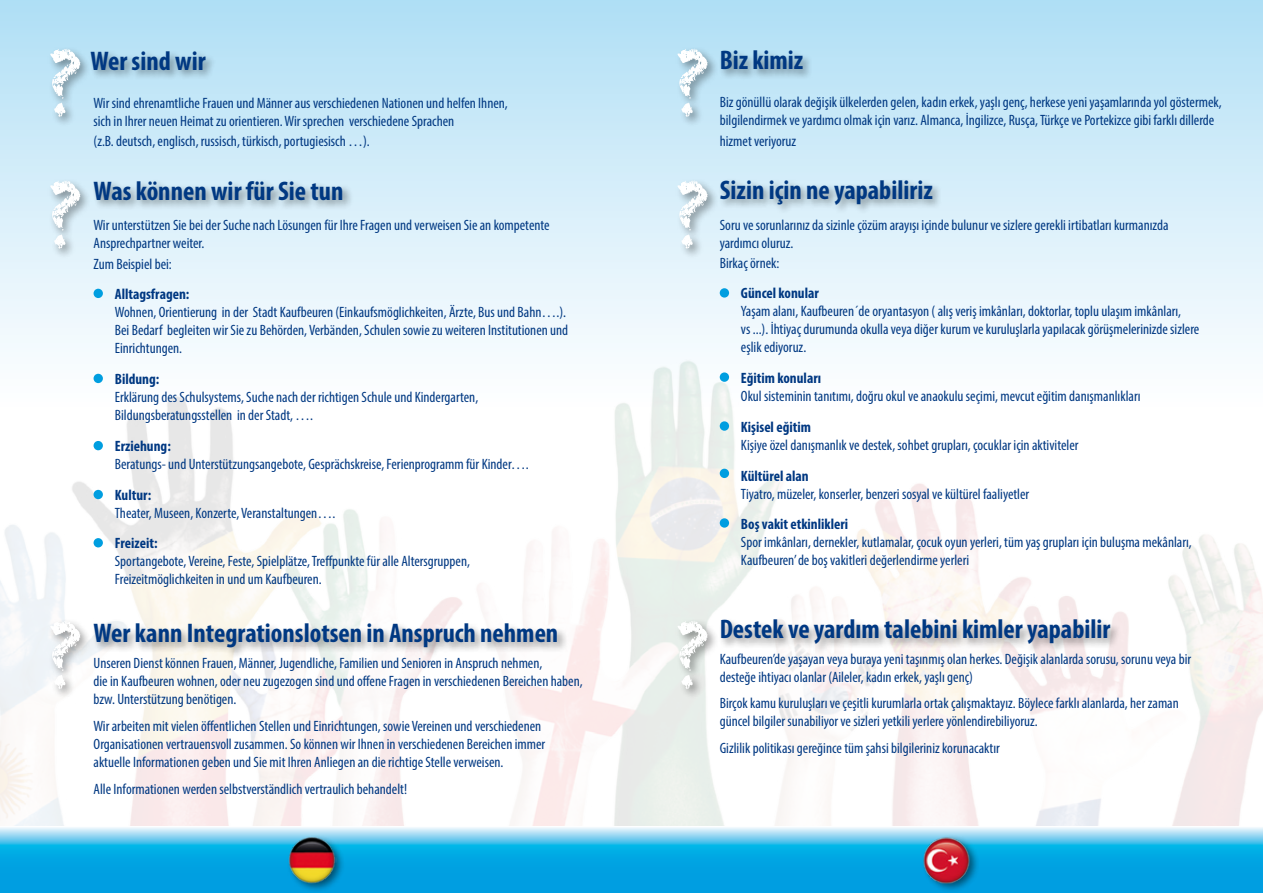
<style>
.page{position:relative;width:1263px;height:893px;background:#fff}
.page>*{position:absolute;margin:0;border:0;box-sizing:border-box;transform-origin:0 0}
.t1{font:75px "Chalkduster";color:#fff}
.t2{font:700 condensed 27px "Myriad Pro";color:#003882}
.t3{font:condensed 15px/18px "Myriad Pro";color:#003882}
.t4{font:700 condensed 15px "Myriad Pro";color:#003882}
</style>
<div class="page">
<svg style="left:0;top:0;width:1263px;height:247px;background:#c7e8f8"></svg>
<img style="left:0;top:247px;width:1263px;height:579px">
<div style="left:94px;top:289px;width:9px;height:9px;background:#009ee0;border-radius:50%"></div>
<div style="left:720px;top:288px;width:9px;height:10px;background:#009ee0;border-radius:50%"></div>
<div style="left:94px;top:374px;width:9px;height:9px;background:#009ee0;border-radius:50%"></div>
<div style="left:720px;top:372px;width:9px;height:10px;background:#009ee0;border-radius:50%"></div>
<div style="left:94px;top:441px;width:9px;height:9px;background:#009ee0;border-radius:50%"></div>
<div style="left:720px;top:421px;width:9px;height:10px;background:#009ee0;border-radius:50%"></div>
<div style="left:94px;top:490px;width:9px;height:9px;background:#009ee0;border-radius:50%"></div>
<div style="left:720px;top:469px;width:9px;height:9px;background:#009ee0;border-radius:50%"></div>
<div style="left:94px;top:538px;width:9px;height:9px;background:#009ee0;border-radius:50%"></div>
<div style="left:720px;top:518px;width:9px;height:10px;background:#009ee0;border-radius:50%"></div>
<svg style="left:0;top:827px;width:1263px;height:66px;background:#28b2e6"></svg>
<div style="left:287px;top:834px;width:58px;height:59px;background:#000;opacity:.5"></div>
<img style="left:288px;top:836px;width:49px;height:47px">
<div style="left:921px;top:834px;width:59px;height:59px;background:#000;opacity:.5"></div>
<img style="left:920px;top:833px;width:52px;height:53px">
<div style="left:88px;top:49px;width:129px;height:32px;background:#000;opacity:.4"></div>
<div style="left:718px;top:48px;width:96px;height:33px;background:#000;opacity:.4"></div>
<div style="left:47px;top:46px;width:45px;height:82px;background:#000;opacity:.4"></div>
<div style="left:674px;top:46px;width:45px;height:82px;background:#000;opacity:.4"></div>
<div style="left:47px;top:178px;width:45px;height:82px;background:#000;opacity:.4"></div>
<div style="left:674px;top:178px;width:45px;height:82px;background:#000;opacity:.4"></div>
<div style="left:47px;top:618px;width:45px;height:83px;background:#000;opacity:.4"></div>
<div style="left:674px;top:618px;width:45px;height:83px;background:#000;opacity:.4"></div>
<div style="left:91px;top:179px;width:263px;height:32px;background:#000;opacity:.4"></div>
<div style="left:91px;top:621px;width:478px;height:38px;background:#000;opacity:.4"></div>
<div style="left:718px;top:178px;width:225px;height:38px;background:#000;opacity:.4"></div>
<div style="left:718px;top:617px;width:403px;height:38px;background:#000;opacity:.4"></div>
<h1 class="t1" style="left:46px;top:38px;width:39px">?</h1>
<h1 class="t1" style="left:673px;top:38px;width:39px">?</h1>
<h2 class="t2" style="left:90px;top:44px;width:117px">Wer sind wir</h2>
<h2 class="t2" style="left:720px;top:43px;width:85px">Biz kimiz</h2>
<p class="t3" style="left:720px;top:93px;width:503px">Biz gönüllü olarak değişik ülkelerden gelen, kadın erkek, yaşlı genç, herkese yeni yaşamlarında yol göstermek, bilgilendirmek ve yardımcı olmak için varız. Almanca, İngilizce, Rusça, Türkçe ve Portekizce gibi farklı dillerde</p>
<p class="t3" style="left:720px;top:132px;width:78px">hizmet veriyoruz</p>
<p class="t3" style="left:94px;top:94px;width:416px">Wir sind ehrenamtliche Frauen und Männer aus verschiedenen Nationen und helfen Ihnen, sich in Ihrer neuen Heimat zu orientieren. Wir sprechen verschiedene Sprachen</p>
<p class="t3" style="left:94px;top:132px;width:278px">(z.B. deutsch, englisch, russisch, türkisch, portugiesisch …).</p>
<h1 class="t1" style="left:46px;top:169px;width:39px">?</h1>
<h1 class="t1" style="left:673px;top:169px;width:39px">?</h1>
<h2 class="t2" style="left:94px;top:174px;width:251px">Was können wir für Sie tun</h2>
<p class="t3" style="left:94px;top:216px;width:457px">Wir unterstützen Sie bei der Suche nach Lösungen für Ihre Fragen und verweisen Sie an kompetente<br>Ansprechpartner weiter.</p>
<p class="t3" style="left:94px;top:254px;width:80px">Zum Beispiel bei:</p>
<p class="t4" style="left:115px;top:285px;width:76px">Alltagsfragen:</p>
<p class="t3" style="left:115px;top:303px;width:455px">Wohnen, Orientierung in der Stadt Kaufbeuren (Einkaufsmöglichkeiten, Ärzte, Bus und Bahn….).<br>Bei Bedarf begleiten wir Sie zu Behörden, Verbänden, Schulen sowie zu weiteren Institutionen und<br>Einrichtungen.</p>
<p class="t4" style="left:115px;top:370px;width:46px">Bildung:</p>
<p class="t3" style="left:115px;top:388px;width:365px">Erklärung des Schulsystems, Suche nach der richtigen Schule und Kindergarten,<br>Bildungsberatungsstellen in der Stadt, ….</p>
<p class="t4" style="left:115px;top:436px;width:58px">Erziehung:</p>
<p class="t3" style="left:115px;top:455px;width:415px">Beratungs- und Unterstützungsangebote, Gesprächskreise, Ferienprogramm für Kinder….</p>
<p class="t4" style="left:115px;top:485px;width:38px">Kultur:</p>
<p class="t3" style="left:115px;top:503px;width:222px">Theater, Museen, Konzerte, Veranstaltungen….</p>
<p class="t4" style="left:115px;top:534px;width:44px">Freizeit:</p>
<p class="t3" style="left:115px;top:552px;width:357px">Sportangebote, Vereine, Feste, Spielplätze, Treffpunkte für alle Altersgruppen,<br>Freizeitmöglichkeiten in und um Kaufbeuren.</p>
<h2 class="t2" style="left:720px;top:173px;width:215px">Sizin için ne yapabiliriz</h2>
<p class="t3" style="left:720px;top:215px;width:450px">Soru ve sorunlarınız da sizinle çözüm arayışı içinde bulunur ve sizlere gerekli irtibatları kurmanızda yardımcı oluruz.</p>
<p class="t3" style="left:720px;top:254px;width:61px">Birkaç örnek:</p>
<p class="t4" style="left:741px;top:284px;width:79px">Güncel konular</p>
<p class="t3" style="left:741px;top:302px;width:460px">Yaşam alanı, Kaufbeuren´de oryantasyon ( alış veriş imkânları, doktorlar, toplu ulaşım imkânları,<br>vs ...). İhtiyaç durumunda okulla veya diğer kurum ve kuruluşlarla yapılacak görüşmelerinizde sizlere eşlik ediyoruz.</p>
<p class="t4" style="left:741px;top:369px;width:82px">Eğitim konuları</p>
<p class="t3" style="left:741px;top:387px;width:401px">Okul sisteminin tanıtımı, doğru okul ve anaokulu seçimi, mevcut eğitim danışmanlıkları</p>
<p class="t4" style="left:741px;top:418px;width:71px">Kişisel eğitim</p>
<p class="t3" style="left:741px;top:436px;width:339px">Kişiye özel danışmanlık ve destek, sohbet grupları, çocuklar için aktiviteler</p>
<p class="t4" style="left:741px;top:466px;width:69px">Kültürel alan</p>
<p class="t3" style="left:741px;top:485px;width:290px">Tiyatro, müzeler, konserler, benzeri sosyal ve kültürel faaliyetler</p>
<p class="t4" style="left:741px;top:515px;width:109px">Boş vakit etkinlikleri</p>
<p class="t3" style="left:741px;top:533px;width:452px">Spor imkânları, dernekler, kutlamalar, çocuk oyun yerleri, tüm yaş grupları için buluşma mekânları,<br>Kaufbeuren’ de boş vakitleri değerlendirme yerleri</p>
<h1 class="t1" style="left:46px;top:610px;width:39px">?</h1>
<h1 class="t1" style="left:673px;top:610px;width:39px">?</h1>
<h2 class="t2" style="left:94px;top:616px;width:466px">Wer kann Integrationslotsen in Anspruch nehmen</h2>
<p class="t3" style="left:94px;top:654px;width:491px">Unseren Dienst können Frauen, Männer, Jugendliche, Familien und Senioren in Anspruch nehmen,<br>die in Kaufbeuren wohnen, oder neu zugezogen sind und offene Fragen in verschiedenen Bereichen haben, bzw. Unterstützung benötigen.</p>
<p class="t3" style="left:94px;top:717px;width:453px">Wir arbeiten mit vielen öffentlichen Stellen und Einrichtungen, sowie Vereinen und verschiedenen<br>Organisationen vertrauensvoll zusammen. So können wir Ihnen in verschiedenen Bereichen immer aktuelle Informationen geben und Sie mit Ihren Anliegen an die richtige Stelle verweisen.</p>
<p class="t3" style="left:94px;top:779px;width:315px">Alle Informationen werden selbstverständlich vertraulich behandelt!</p>
<h2 class="t2" style="left:720px;top:612px;width:392px">Destek ve yardım talebini kimler yapabilir</h2>
<p class="t3" style="left:720px;top:650px;width:473px">Kaufbeuren’de yaşayan veya buraya yeni taşınmış olan herkes. Değişik alanlarda sorusu, sorunu veya bir desteğe ihtiyacı olanlar (Aileler, kadın erkek, yaşlı genç)</p>
<p class="t3" style="left:720px;top:694px;width:461px">Birçok kamu kuruluşları ve çeşitli kurumlarla ortak çalışmaktayız. Böylece farklı alanlarda, her zaman güncel bilgiler sunabiliyor ve sizleri yetkili yerlere yönlendirebiliyoruz.</p>
<p class="t3" style="left:720px;top:739px;width:282px">Gizlilik politikası gereğince tüm şahsi bilgileriniz korunacaktır</p>
</div>
